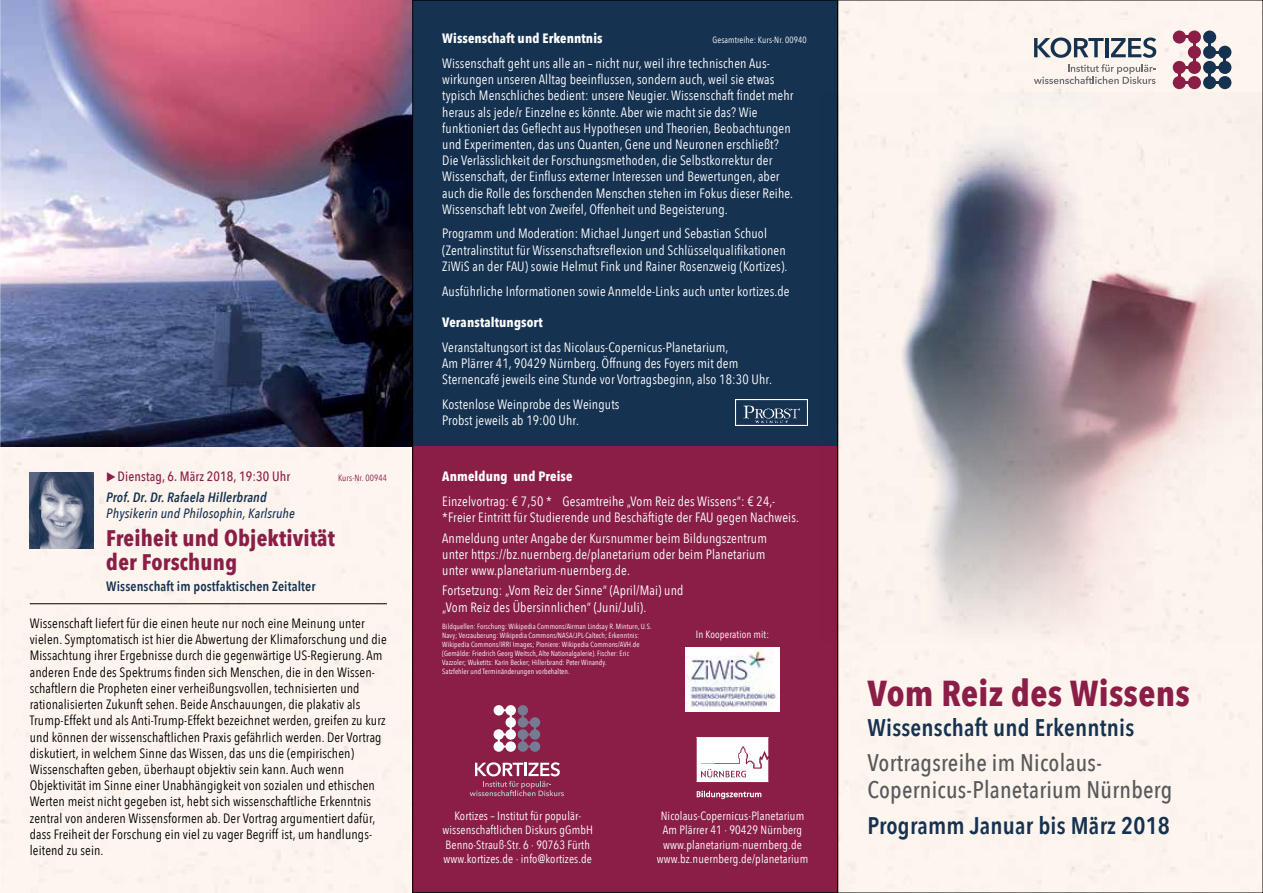
<style>
.page{position:relative;width:1263px;height:893px;background:#fff}
.page>*{position:absolute;margin:0;border:0;box-sizing:border-box;transform-origin:0 0}
.t1{font:700 36px "Avenir Next Condensed";letter-spacing:.01em;color:#8a1e47}
.t2{font:500 24px/27px "Avenir Next Condensed";letter-spacing:.01em;color:#58595b}
.t3{font:600 24px "Avenir Next Condensed";letter-spacing:.01em;color:#163251}
.t4{font:700 22.5px/24px "Avenir Next Condensed";letter-spacing:.01em;color:#8a1e47}
.t5{font:13.5px/16.2px "Avenir Next Condensed";letter-spacing:.01em;color:#fff}
.t6{font:13.5px/16.2px "Avenir Next Condensed";letter-spacing:.01em;color:#000}
.t7{font:700 13.5px "Avenir Next Condensed";letter-spacing:.01em;color:#fff}
.t8{font:600 13.5px "Avenir Next Condensed";letter-spacing:.01em;color:#163251}
.t9{font:italic 500 13.5px "Avenir Next Condensed";letter-spacing:.01em;color:#163251}
.t10{font:500 13.5px "Avenir Next Condensed";letter-spacing:.01em;color:#8a1e47}
.t11{font:italic 600 13.5px "Avenir Next Condensed";letter-spacing:.01em;color:#163251}
.t12{font:12px/14.4px "Avenir Next Condensed";letter-spacing:.01em;color:#fff;text-align:center}
.t13{font:10.5px "Avenir Next Condensed";letter-spacing:.01em;color:#fff}
.t14{font:9px "Avenir Next Condensed";letter-spacing:.01em;color:#fff}
.t15{font:9px "Avenir Next Condensed";letter-spacing:.01em;color:#8a1e47}
.t16{font:7.5px/9px "Avenir Next Condensed";letter-spacing:.01em;color:#fff}
</style>
<div class="page">
<div style="left:0;top:2px;width:1261px;height:891px;background:#fef5ee"></div>
<div style="left:412px;top:0;width:426px;height:446px;background:#163251"></div>
<div style="left:412px;top:446px;width:426px;height:447px;background:#8a1e47"></div>
<img style="left:839px;top:92px;width:422px;height:550px">
<img style="left:0;top:0;width:412px;height:446px">
<svg style="left:470px;top:762px;width:94px;height:34px"></svg>
<div style="left:494px;top:705px;width:10px;height:10px;background:#fff;border-radius:50%"></div>
<div style="left:505px;top:741px;width:11px;height:11px;background:#fff;border-radius:50%"></div>
<div style="left:493px;top:741px;width:11px;height:11px;background:#fff;border-radius:50%"></div>
<div style="left:505px;top:729px;width:11px;height:11px;background:#fff;border-radius:50%"></div>
<div style="left:493px;top:729px;width:11px;height:11px;background:#fff;border-radius:50%"></div>
<div style="left:505px;top:705px;width:11px;height:10px;background:#fff;border-radius:50%"></div>
<svg style="left:505px;top:717px;width:11px;height:11px"></svg>
<div style="left:518px;top:705px;width:10px;height:10px;background:#747b93;border-radius:50%"></div>
<div style="left:518px;top:741px;width:10px;height:11px;background:#747b93;border-radius:50%"></div>
<div style="left:530px;top:741px;width:10px;height:11px;background:#747b93;border-radius:50%"></div>
<div style="left:518px;top:729px;width:10px;height:11px;background:#747b93;border-radius:50%"></div>
<div style="left:530px;top:729px;width:10px;height:11px;background:#747b93;border-radius:50%"></div>
<div style="left:518px;top:717px;width:10px;height:11px;background:#747b93;border-radius:50%"></div>
<div style="left:530px;top:717px;width:10px;height:11px;background:#747b93;border-radius:50%"></div>
<hr style="left:510px;top:710px;width:2px;height:24px;background:#fff">
<svg style="left:498px;top:733px;width:13px;height:15px"></svg>
<svg style="left:522px;top:712px;width:14px;height:36px"></svg>
<svg style="left:1034px;top:64px;width:121px;height:20px"></svg>
<svg style="left:1034px;top:38px;width:69px;height:20px"></svg>
<hr style="left:1105px;top:38px;width:3px;height:19px;background:#163251">
<svg style="left:1111px;top:38px;width:45px;height:20px"></svg>
<div style="left:1173px;top:31px;width:13px;height:13px;background:#8a1e47;border-radius:50%"></div>
<div style="left:1188px;top:76px;width:13px;height:13px;background:#8a1e47;border-radius:50%"></div>
<div style="left:1173px;top:76px;width:13px;height:13px;background:#8a1e47;border-radius:50%"></div>
<div style="left:1188px;top:61px;width:13px;height:13px;background:#8a1e47;border-radius:50%"></div>
<div style="left:1173px;top:61px;width:13px;height:13px;background:#8a1e47;border-radius:50%"></div>
<div style="left:1188px;top:31px;width:13px;height:13px;background:#8a1e47;border-radius:50%"></div>
<div style="left:1188px;top:46px;width:13px;height:13px;background:#8a1e47;border-radius:50%"></div>
<div style="left:1203px;top:31px;width:13px;height:13px;background:#163251;border-radius:50%"></div>
<div style="left:1203px;top:76px;width:13px;height:13px;background:#163251;border-radius:50%"></div>
<div style="left:1218px;top:76px;width:13px;height:13px;background:#163251;border-radius:50%"></div>
<div style="left:1203px;top:61px;width:13px;height:13px;background:#163251;border-radius:50%"></div>
<div style="left:1218px;top:61px;width:13px;height:13px;background:#163251;border-radius:50%"></div>
<div style="left:1203px;top:46px;width:13px;height:13px;background:#163251;border-radius:50%"></div>
<div style="left:1218px;top:46px;width:13px;height:13px;background:#163251;border-radius:50%"></div>
<hr style="left:1179px;top:66px;width:15px;height:3px;background:#8a1e47">
<hr style="left:1179px;top:81px;width:15px;height:3px;background:#8a1e47">
<hr style="left:1193px;top:37px;width:3px;height:31px;background:#8a1e47">
<hr style="left:1178px;top:67px;width:3px;height:16px;background:#8a1e47">
<hr style="left:1209px;top:66px;width:16px;height:3px;background:#163251">
<hr style="left:1209px;top:81px;width:16px;height:3px;background:#163251">
<hr style="left:1223px;top:52px;width:3px;height:16px;background:#163251">
<hr style="left:1208px;top:67px;width:3px;height:16px;background:#163251">
<hr style="left:1208px;top:37px;width:3px;height:15px;background:#163251">
<img style="left:735px;top:399px;width:73px;height:26px">
<img style="left:696px;top:737px;width:73px;height:63px">
<hr style="left:30px;top:603px;width:357px;height:1px;background:#000">
<img style="left:686px;top:647px;width:93px;height:64px">
<img style="left:30px;top:472px;width:64px;height:77px">
<p class="t10" style="left:106px;top:468px;width:185px">◆Dienstag, 6. März 2018, 19:30 Uhr</p>
<p class="t15" style="left:338px;top:470px;width:50px">Kurs-Nr. 00944</p>
<p class="t11" style="left:106px;top:489px;width:162px">Prof. Dr. Dr. Rafaela Hillerbrand</p>
<p class="t9" style="left:106px;top:505px;width:190px">Physikerin und Philosophin, Karlsruhe</p>
<h3 class="t4" style="left:106px;top:526px;width:230px">Freiheit und Objektivität der Forschung</h3>
<p class="t8" style="left:106px;top:574px;width:211px">Wissenschaft im postfaktischen Zeitalter</p>
<p class="t6" style="left:30px;top:615px;width:358px">Wissenschaft liefert für die einen heute nur noch eine Meinung unter vielen. Symptomatisch ist hier die Abwertung der Klimaforschung und die Missachtung ihrer Ergebnisse durch die gegenwärtige US-Regierung. Am anderen Ende des Spektrums finden sich Menschen, die in den Wissen&shy;schaftlern die Propheten einer verheißungsvollen, technisierten und rationalisierten Zukunft sehen. Beide Anschauungen, die plakativ als Trump-Effekt und als Anti-Trump-Effekt bezeichnet werden, greifen zu kurz und können der wissenschaftlichen Praxis gefährlich werden. Der Vortrag diskutiert, in welchem Sinne das Wissen, das uns die (empirischen)<br>Wissenschaften geben, überhaupt objektiv sein kann. Auch wenn Objektivität im Sinne einer Unabhängigkeit von sozialen und ethischen Werten meist nicht gegeben ist, hebt sich wissenschaftliche Erkenntnis zentral von anderen Wissensformen ab. Der Vortrag argumentiert dafür, dass Freiheit der Forschung ein viel zu vager Begriff ist, um handlungs&shy;leitend zu sein.</p>
<p class="t7" style="left:442px;top:30px;width:162px">Wissenschaft und Erkenntnis</p>
<p class="t14" style="left:713px;top:32px;width:96px">Gesamtreihe: Kurs-Nr. 00940</p>
<p class="t5" style="left:442px;top:55px;width:353px">Wissenschaft geht uns alle an – nicht nur, weil ihre technischen Aus&shy;wirkungen unseren Alltag beeinflussen, sondern auch, weil sie etwas typisch Menschliches bedient: unsere Neugier. Wissenschaft findet mehr heraus als jede/r Einzelne es könnte. Aber wie macht sie das? Wie funktioniert das Geflecht aus Hypothesen und Theorien, Beobachtungen und Experimenten, das uns Quanten, Gene und Neuronen erschließt?<br>Die Verlässlichkeit der Forschungsmethoden, die Selbstkorrektur der Wissenschaft, der Einfluss externer Interessen und Bewertungen, aber auch die Rolle des forschenden Menschen stehen im Fokus dieser Reihe.<br>Wissenschaft lebt von Zweifel, Offenheit und Begeisterung.</p>
<p class="t5" style="left:442px;top:225px;width:347px">Programm und Moderation: Michael Jungert und Sebastian Schuol (Zentralinstitut für Wissenschaftsreflexion und Schlüsselqualifikationen<br>ZiWiS an der FAU) sowie Helmut Fink und Rainer Rosenzweig (Kortizes).</p>
<p class="t5" style="left:442px;top:282px;width:349px">Ausführliche Informationen sowie Anmelde-Links auch unter kortizes.de</p>
<p class="t7" style="left:442px;top:314px;width:102px">Veranstaltungsort</p>
<p class="t5" style="left:442px;top:338px;width:331px">Veranstaltungsort ist das Nicolaus-Copernicus-Planetarium,<br>Am Plärrer 41, 90429 Nürnberg. Öffnung des Foyers mit dem<br>Sternencafé jeweils eine Stunde vor Vortragsbeginn, also 18:30 Uhr.</p>
<p class="t5" style="left:442px;top:396px;width:179px">Kostenlose Weinprobe des Weinguts<br>Probst jeweils ab 19:00 Uhr.</p>
<p class="t7" style="left:442px;top:468px;width:132px">Anmeldung und Preise</p>
<p class="t5" style="left:442px;top:492px;width:358px">Einzelvortrag: € 7,50 * Gesamtreihe „Vom Reiz des Wissens“: € 24,- *Freier Eintritt für Studierende und Beschäftigte der FAU gegen Nachweis.</p>
<p class="t5" style="left:442px;top:529px;width:326px">Anmeldung unter Angabe der Kursnummer beim Bildungszentrum unter https://bz.nuernberg.de/planetarium oder beim Planetarium unter www.planetarium-nuernberg.de.</p>
<p class="t5" style="left:442px;top:582px;width:243px">Fortsetzung: „Vom Reiz der Sinne“ (April/Mai) und „Vom Reiz des Übersinnlichen“ (Juni/Juli).</p>
<p class="t16" style="left:442px;top:622px;width:211px">Bildquellen: Forschung: Wikipedia Commons/Airman Lindsay R. Minturn, U.S.<br>Navy; Verzauberung: Wikipedia Commons/NASA/JPL-Caltech; Erkenntnis:<br>Wikipedia Commons/IRRI Images; Pioniere: Wikipedia Commons/AVH.de (Gemälde: Friedrich Georg Weitsch, Alte Nationalgalerie). Fischer: Eric Vazzoler; Wuketits: Karin Becker; Hillerbrand: Peter Winandy.<br>Satzfehler und Terminänderungen vorbehalten.</p>
<p class="t13" style="left:696px;top:625px;width:75px">In Kooperation mit:</p>
<p class="t12" style="left:442px;top:808px;width:152px">Kortizes – Institut für populär&shy;wissenschaftlichen Diskurs gGmbH Benno-Strauß-Str. 6 · 90763 Fürth www.kortizes.de · info@kortizes.de</p>
<p class="t12" style="left:657px;top:808px;width:153px">Nicolaus-Copernicus-Planetarium Am Plärrer 41 · 90429 Nürnberg www.planetarium-nuernberg.de www.bz.nuernberg.de/planetarium</p>
<h1 class="t1" style="left:867px;top:671px;width:324px">Vom Reiz des Wissens</h1>
<h2 class="t3" style="left:867px;top:707px;width:268px">Wissenschaft und Erkenntnis</h2>
<h2 class="t2" style="left:867px;top:749px;width:306px">Vortragsreihe im Nicolaus-<br>Copernicus-Planetarium Nürnberg</h2>
<h2 class="t3" style="left:867px;top:805px;width:304px">Programm Januar bis März 2018</h2>
</div>
